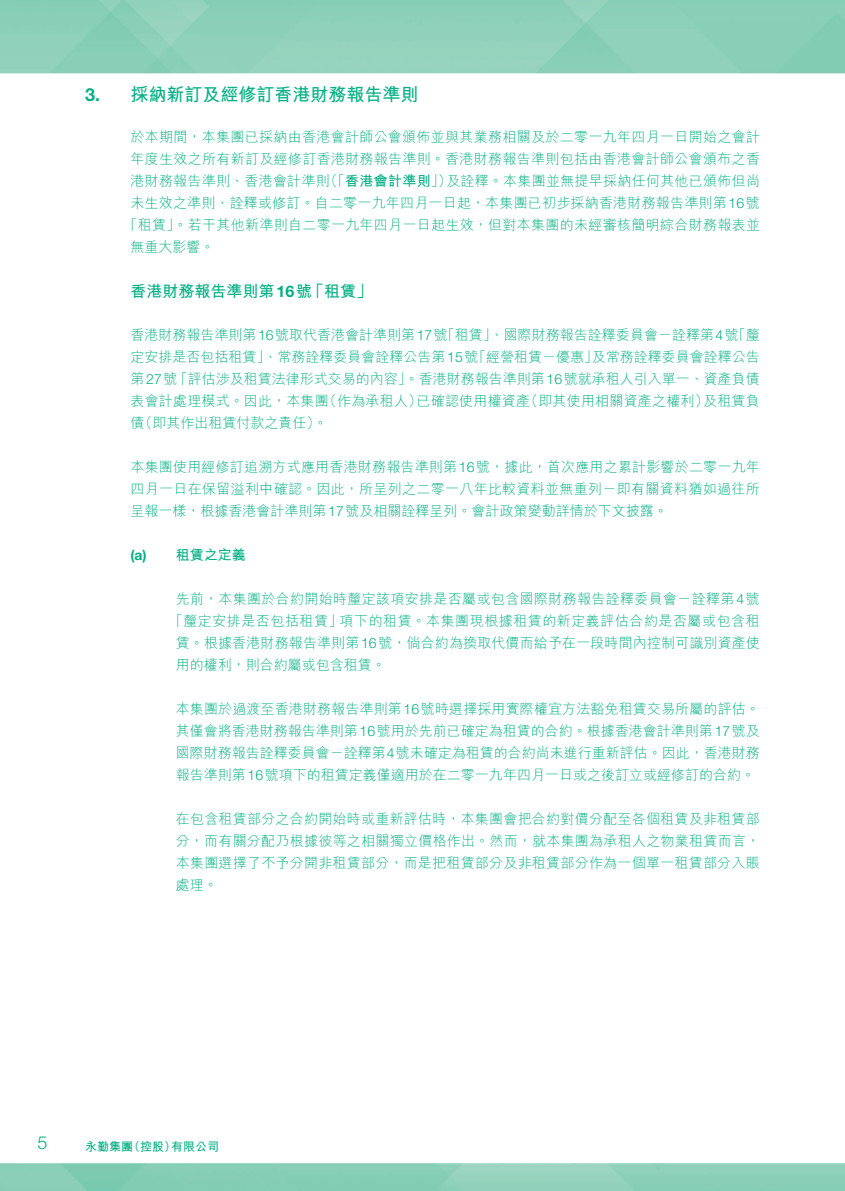
<style>
.page{position:relative;width:845px;height:1191px;background:#fff}
.page>*{position:absolute;margin:0;border:0;box-sizing:border-box;transform-origin:0 0}
.t1{font:700 18px "M Hei HK";color:#05b085}
.t2{font:300 18px "Helvetica Neue LT Std";color:#05b085}
.t3{font:700 16px "M Hei HK";color:#05b085}
.t4{font:300 14px/22px "M Hei HK";letter-spacing:.02em;color:#05b085;text-align:justify}
.t5{font:300 14px "M Hei HK";color:#05b085}
.t6{font:700 14px "M Hei HK";color:#05b085}
.t7{font:700 12px "M Hei HK";color:#05b085}
.s1{font-family:"Helvetica Neue LT Std"}
.s2{font-weight:700}
</style>
<div class="page">
<p class="t1" style="left:85px;top:81px;width:335px"><span class="s1">3.</span> 採納新訂及經修訂香港財務報告準則</p>
<p class="t4" style="left:130px;top:125px;width:631px">於本期間，本集團已採納由香港會計師公會頒佈並與其業務相關及於二零一九年四月一日開始之會計</p>
<p class="t4" style="left:130px;top:147px;width:631px">年度生效之所有新訂及經修訂香港財務報告準則。香港財務報告準則包括由香港會計師公會頒布之香</p>
<p class="t4" style="left:130px;top:169px;width:631px">港財務報告準則、香港會計準則（「<span class="s2">香港會計準則</span>」）及詮釋。本集團並無提早採納任何其他已頒佈但尚</p>
<p class="t4" style="left:130px;top:191px;width:631px">未生效之準則、詮釋或修訂。自二零一九年四月一日起，本集團已初步採納香港財務報告準則第<span class="s1">16</span>號</p>
<p class="t4" style="left:123px;top:213px;width:638px">「租賃」。若干其他新準則自二零一九年四月一日起生效，但對本集團的未經審核簡明綜合財務報表並</p>
<p class="t4" style="left:130px;top:235px;width:85px">無重大影響。</p>
<p class="t3" style="left:130px;top:280px;width:243px">香港財務報告準則第<span class="s1">16</span>號「租賃」</p>
<p class="t4" style="left:130px;top:323px;width:631px">香港財務報告準則第<span class="s1">16</span>號取代香港會計準則第<span class="s1">17</span>號「租賃」、國際財務報告詮釋委員會－詮釋第<span class="s1">4</span>號「釐定安排是否包括租賃」、常務詮釋委員會詮釋公告第<span class="s1">15</span>號「經營租賃－優惠」及常務詮釋委員會詮釋公告第<span class="s1">27</span>號「評估涉及租賃法律形式交易的內容」。香港財務報告準則第<span class="s1">16</span>號就承租人引入單一、資產負債表會計處理模式。因此，本集團（作為承租人）已確認使用權資產（即其使用相關資產之權利）及租賃負債（即其作出租賃付款之責任）。</p>
<p class="t4" style="left:130px;top:455px;width:631px">本集團使用經修訂追溯方式應用香港財務報告準則第<span class="s1">16</span>號，據此，首次應用之累計影響於二零一九年四月一日在保留溢利中確認。因此，所呈列之二零一八年比較資料並無重列－即有關資料猶如過往所呈報一樣，根據香港會計準則第<span class="s1">17</span>號及相關詮釋呈列。會計政策變動詳情於下文披露。</p>
<p class="t6" style="left:130px;top:544px;width:117px"><span class="s1">(a)</span> 租賃之定義</p>
<p class="t4" style="left:176px;top:587px;width:585px">先前，本集團於合約開始時釐定該項安排是否屬或包含國際財務報告詮釋委員會－詮釋第<span class="s1">4</span>號</p>
<p class="t4" style="left:169px;top:609px;width:592px">「釐定安排是否包括租賃」項下的租賃。本集團現根據租賃的新定義評估合約是否屬或包含租</p>
<p class="t4" style="left:176px;top:631px;width:586px">賃。根據香港財務報告準則第<span class="s1">16</span>號，倘合約為換取代價而給予在一段時間內控制可識別資產使</p>
<p class="t5" style="left:176px;top:655px;width:211px">用的權利，則合約屬或包含租賃。</p>
<p class="t4" style="left:176px;top:697px;width:585px">本集團於過渡至香港財務報告準則第<span class="s1">16</span>號時選擇採用實際權宜方法豁免租賃交易所屬的評估。其僅會將香港財務報告準則第<span class="s1">16</span>號用於先前已確定為租賃的合約。根據香港會計準則第<span class="s1">17</span>號及國際財務報告詮釋委員會－詮釋第<span class="s1">4</span>號未確定為租賃的合約尚未進行重新評估。因此，香港財務報告準則第<span class="s1">16</span>號項下的租賃定義僅適用於在二零一九年四月一日或之後訂立或經修訂的合約。</p>
<p class="t4" style="left:176px;top:807px;width:586px">在包含租賃部分之合約開始時或重新評估時，本集團會把合約對價分配至各個租賃及非租賃部分，而有關分配乃根據彼等之相關獨立價格作出。然而，就本集團為承租人之物業租賃而言，本集團選擇了不予分開非租賃部分，而是把租賃部分及非租賃部分作為一個單一租賃部分入賬處理。</p>
<p class="t2" style="left:38px;top:1131px;width:12px">5</p>
<p class="t7" style="left:85px;top:1137px;width:135px">永勤集團（控股）有限公司</p>
</div>
